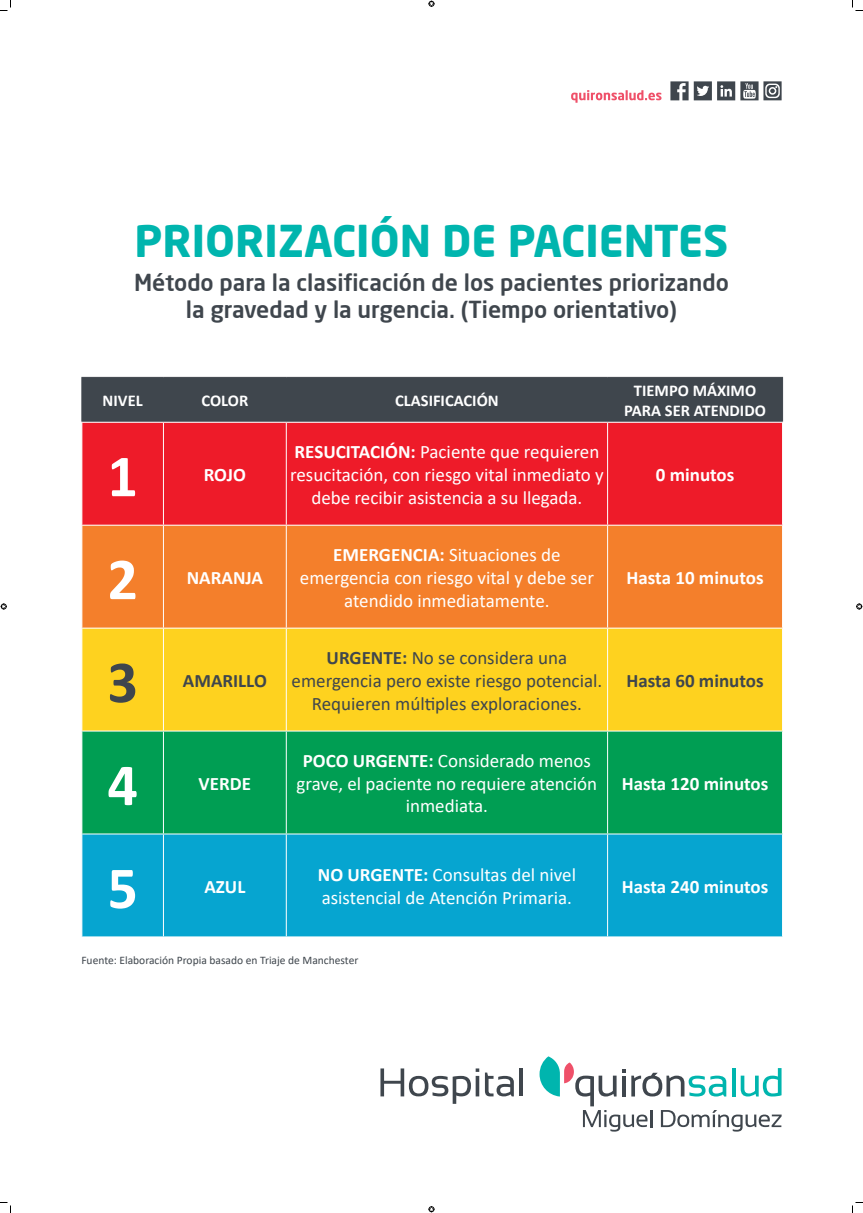
<style>
.page{position:relative;width:863px;height:1213px;background:#fff}
.page>*{position:absolute;margin:0;border:0;box-sizing:border-box;transform-origin:0 0}
.t1{font:700 60px "Calibri";color:#fff}
.t2{font:700 60px "Calibri";color:#3f464d}
.t3{font:700 43px "Neo Sans";color:#00b5ae}
.t4{font:500 23px/27.6px "Neo Sans";color:#3f464d;text-align:center}
.t5{font:19px/22.8px "Calibri";color:#fff;text-align:center}
.t6{font:19px/22.8px "Calibri";color:#3f464d;text-align:center}
.t7{font:700 19px "Calibri";color:#fff}
.t8{font:700 19px "Calibri";color:#3f464d}
.t9{font:700 16.5px/19.8px "Calibri";color:#fff;text-align:center}
.t10{font:11.5px "Calibri";color:#3f464d}
.s1{font-weight:700}
</style>
<div class="page">
<svg style="left:670px;top:81px;width:112px;height:19px"></svg>
<svg style="left:571px;top:90px;width:90px;height:13px"></svg>
<svg style="left:539px;top:1056px;width:243px;height:76px"></svg>
<svg style="left:380px;top:1068px;width:99px;height:36px"></svg>
<svg style="left:485px;top:1073px;width:29px;height:23px"></svg>
<hr style="left:519px;top:1068px;width:4px;height:28px;background:#3f464d">
<div style="left:82px;top:378px;width:700px;height:44px;background:#3f464d"></div>
<div style="left:82px;top:423px;width:700px;height:102px;background:#ee1b29"></div>
<div style="left:82px;top:526px;width:700px;height:102px;background:#f47f2b"></div>
<div style="left:82px;top:629px;width:700px;height:102px;background:#fed21f"></div>
<div style="left:82px;top:732px;width:700px;height:101px;background:#009e53"></div>
<div style="left:82px;top:834px;width:700px;height:102px;background:#06a5d0"></div>
<hr style="left:81px;top:377px;width:82px;height:1px;background:#3f464d">
<hr style="left:81px;top:378px;width:1px;height:44px;background:#3f464d">
<hr style="left:163px;top:377px;width:123px;height:1px;background:#3f464d">
<hr style="left:163px;top:378px;width:1px;height:44px;background:#3f464d">
<hr style="left:286px;top:377px;width:322px;height:1px;background:#3f464d">
<hr style="left:286px;top:378px;width:1px;height:44px;background:#3f464d">
<hr style="left:608px;top:377px;width:175px;height:1px;background:#3f464d">
<hr style="left:607px;top:378px;width:1px;height:44px;background:#3f464d">
<hr style="left:782px;top:378px;width:1px;height:44px;background:#3f464d">
<hr style="left:163px;top:423px;width:1px;height:102px;background:#fff">
<hr style="left:286px;top:423px;width:1px;height:102px;background:#fff">
<hr style="left:607px;top:423px;width:1px;height:102px;background:#fff">
<hr style="left:163px;top:526px;width:1px;height:102px;background:#fff">
<hr style="left:286px;top:526px;width:1px;height:102px;background:#fff">
<hr style="left:607px;top:526px;width:1px;height:102px;background:#fff">
<hr style="left:163px;top:629px;width:1px;height:102px;background:#fff">
<hr style="left:286px;top:629px;width:1px;height:102px;background:#fff">
<hr style="left:607px;top:629px;width:1px;height:102px;background:#fff">
<hr style="left:163px;top:732px;width:1px;height:101px;background:#fff">
<hr style="left:286px;top:732px;width:1px;height:101px;background:#fff">
<hr style="left:607px;top:732px;width:1px;height:101px;background:#fff">
<hr style="left:163px;top:834px;width:1px;height:102px;background:#fff">
<hr style="left:286px;top:834px;width:1px;height:102px;background:#fff">
<hr style="left:607px;top:834px;width:1px;height:102px;background:#fff">
<svg style="left:0;top:0;width:11px;height:11px"></svg>
<svg style="left:0;top:1202px;width:11px;height:11px"></svg>
<svg style="left:852px;top:0;width:11px;height:11px"></svg>
<svg style="left:852px;top:1202px;width:11px;height:11px"></svg>
<svg style="left:428px;top:1px;width:6px;height:6px"></svg>
<svg style="left:428px;top:1206px;width:6px;height:6px"></svg>
<svg style="left:1px;top:603px;width:6px;height:6px"></svg>
<svg style="left:856px;top:603px;width:6px;height:6px"></svg>
<p class="t3" style="left:135px;top:214px;width:595px">PRIORIZACIÓN DE PACIENTES</p>
<p class="t4" style="left:134px;top:268px;width:596px">Método para la clasificación de los pacientes priorizando la gravedad y la urgencia. (Tiempo orientativo)</p>
<p class="t9" style="left:103px;top:390px;width:42px">NIVEL</p>
<p class="t9" style="left:201px;top:390px;width:48px">COLOR</p>
<p class="t9" style="left:395px;top:390px;width:105px">CLASIFICACIÓN</p>
<p class="t9" style="left:624px;top:381px;width:143px">TIEMPO MÁXIMO<br>PARA SER ATENDIDO</p>
<p class="t1" style="left:107px;top:434px;width:32px">1</p>
<p class="t7" style="left:204px;top:461px;width:44px">ROJO</p>
<p class="t1" style="left:107px;top:537px;width:32px">2</p>
<p class="t7" style="left:187px;top:564px;width:78px">NARANJA</p>
<p class="t2" style="left:107px;top:640px;width:32px">3</p>
<p class="t8" style="left:183px;top:667px;width:85px">AMARILLO</p>
<p class="t1" style="left:107px;top:743px;width:32px">4</p>
<p class="t7" style="left:199px;top:770px;width:54px">VERDE</p>
<p class="t1" style="left:107px;top:846px;width:32px">5</p>
<p class="t7" style="left:204px;top:873px;width:43px">AZUL</p>
<p class="t5" style="left:290px;top:440px;width:315px"><span class="s1">RESUCITACIÓN:</span> Paciente que requieren resucitación, con riesgo vital inmediato y debe recibir asistencia a su llegada.</p>
<p class="t5" style="left:300px;top:543px;width:296px"><span class="s1">EMERGENCIA:</span> Situaciones de emergencia con riesgo vital y debe ser atendido inmediatamente.</p>
<p class="t6" style="left:292px;top:646px;width:312px"><span class="s1">URGENTE:</span> No se considera una emergencia pero existe riesgo potencial.<br>Requieren múltiples exploraciones.</p>
<p class="t5" style="left:297px;top:749px;width:302px"><span class="s1">POCO URGENTE:</span> Considerado menos grave, el paciente no requiere atención inmediata.</p>
<p class="t7" style="left:656px;top:461px;width:80px">0 minutos</p>
<p class="t7" style="left:626px;top:564px;width:139px">Hasta 10 minutos</p>
<p class="t8" style="left:626px;top:667px;width:139px">Hasta 60 minutos</p>
<p class="t7" style="left:622px;top:770px;width:148px">Hasta 120 minutos</p>
<p class="t5" style="left:318px;top:863px;width:260px;text-align:left"><span class="s1">NO URGENTE:</span> Consultas del nivel asistencial de Atención Primaria.</p>
<p class="t7" style="left:622px;top:873px;width:148px">Hasta 240 minutos</p>
<p class="t10" style="left:81px;top:952px;width:279px">Fuente: Elaboración Propia basado en Triaje de Manchester</p>
</div>
